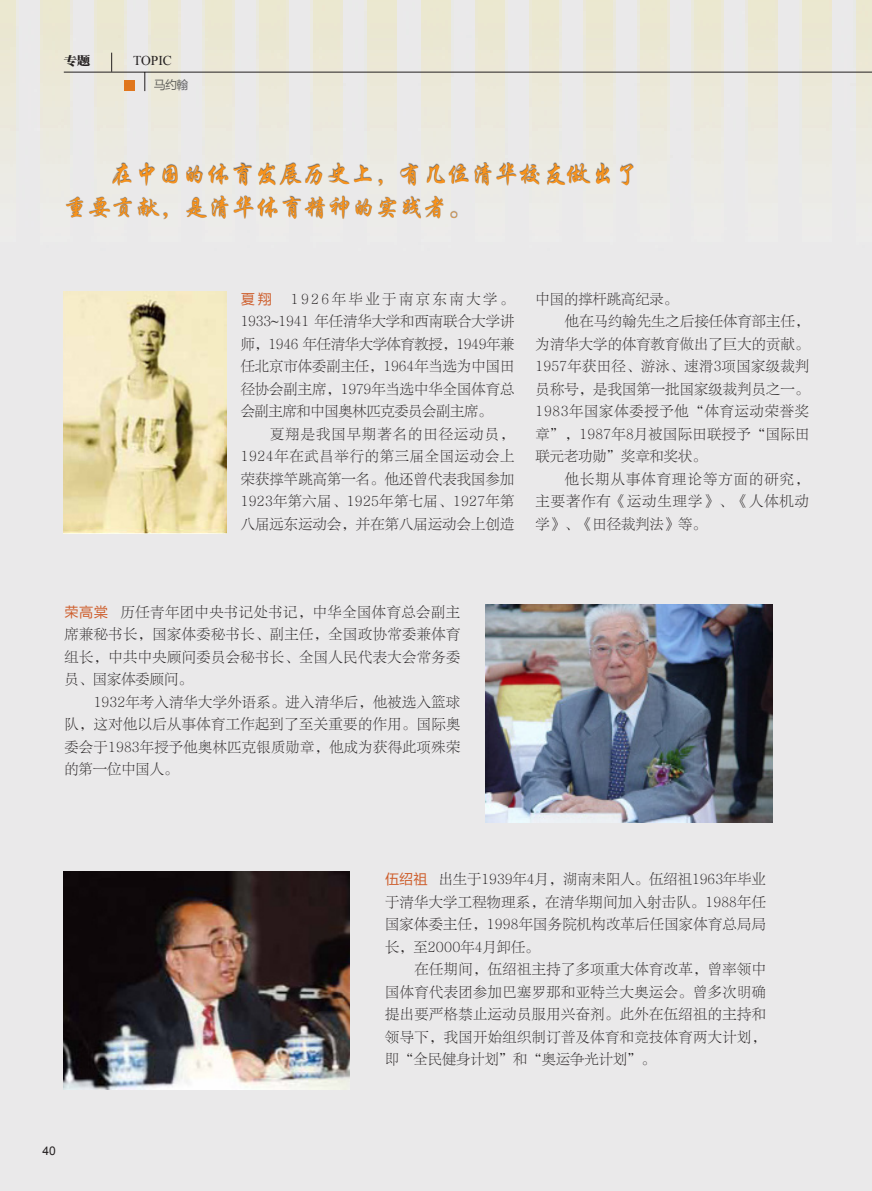
<style>
.page{position:relative;width:872px;height:1191px;background:#fff}
.page>*{position:absolute;margin:0;border:0;box-sizing:border-box;transform-origin:0 0}
.正文{font:24px/33px "FZXKJW GB1 0";color:#f7931d}
.正文-2{font:14.25px/22.5px "FZLTSK GBK1 0";letter-spacing:.025em;color:#231f20;text-align:justify}
.正文-3{font:14.25px "FZLTSK GBK1 0";color:#231f20}
.正文-4{font:14.25px "FZLTHJW GB1 0";color:#ce5e2c}
.t1{font:13.5px "Times New Roman";color:#231f20}
.t2{font:12px "FZLTHJW GB1 0";color:#6a6b6e}
.t3{font:12px "FZCSJW GB1 0";color:#231f20;scale:1.1 1}
.t4{font:12px "Arial";color:#231f20}
.s1{font-family:"FZLTHJW GB1 0";color:#ce5e2c}
</style>
<div class="page">
<img style="left:0;top:0;width:872px;height:1191px">
<hr style="left:64px;top:72px;width:808px;height:1px;background:#231f20">
<svg style="left:111px;top:53px;width:1px;height:19px"></svg>
<div style="left:124px;top:80px;width:11px;height:11px;background:#e0761d"></div>
<svg style="left:144px;top:73px;width:1px;height:18px"></svg>
<img style="left:64px;top:291px;width:163px;height:242px">
<img style="left:486px;top:604px;width:286px;height:218px">
<img style="left:64px;top:872px;width:285px;height:217px">
<div style="left:66px;top:162px;width:568px;height:57px;background:#231f20;opacity:.75"></div>
<p class="t3" style="left:64px;top:54px;width:25px">专题</p>
<p class="t1" style="left:133px;top:51px;width:40px">TOPIC</p>
<p class="t2" style="left:154px;top:78px;width:36px">马约翰</p>
<p class="正文" style="left:64px;top:159px;width:576px;text-indent:47px">在中国的体育发展历史上，有几位清华校友做出了重要贡献，是清华体育精神的实践者。</p>
<p class="正文-2" style="left:241px;top:288px;width:275px;text-indent:50px">1926年毕业于南京东南大学。1933~1941 年任清华大学和西南联合大学讲师，1946 年任清华大学体育教授，1949年兼任北京市体委副主任，1964年当选为中国田径协会副主席，1979年当选中华全国体育总会副主席和中国奥林匹克委员会副主席。</p>
<p class="正文-2" style="left:241px;top:423px;width:275px;text-indent:29px">夏翔是我国早期著名的田径运动员，1924年在武昌举行的第三届全国运动会上荣获撑竿跳高第一名。他还曾代表我国参加1923年第六届、1925年第七届、1927年第八届远东运动会，并在第八届运动会上创造</p>
<p class="正文-4" style="left:241px;top:291px;width:33px">夏翔</p>
<p class="正文-3" style="left:535px;top:291px;width:144px">中国的撑杆跳高纪录。</p>
<p class="正文-2" style="left:535px;top:310px;width:275px;text-indent:29px">他在马约翰先生之后接任体育部主任，为清华大学的体育教育做出了巨大的贡献。1957年获田径、游泳、速滑3项国家级裁判员称号，是我国第一批国家级裁判员之一。1983年国家体委授予他“体育运动荣誉奖章”，1987年8月被国际田联授予“国际田联元老功勋”奖章和奖状。</p>
<p class="正文-2" style="left:535px;top:468px;width:275px;text-indent:29px">他长期从事体育理论等方面的研究，主要著作有《运动生理学》、《人体机动学》、《田径裁判法》等。</p>
<p class="正文-2" style="left:64px;top:601px;width:397px"><span class="s1">荣高棠</span> 历任青年团中央书记处书记，中华全国体育总会副主席兼秘书长，国家体委秘书长、副主任，全国政协常委兼体育组长，中共中央顾问委员会秘书长、全国人民代表大会常务委员、国家体委顾问。</p>
<p class="正文-2" style="left:64px;top:691px;width:397px;text-indent:29px">1932年考入清华大学外语系。进入清华后，他被选入篮球队，这对他以后从事体育工作起到了至关重要的作用。国际奥委会于1983年授予他奥林匹克银质勋章，他成为获得此项殊荣的第一位中国人。</p>
<p class="t4" style="left:43px;top:1142px;width:15px">40</p>
<p class="正文-2" style="left:385px;top:868px;width:382px"><span class="s1">伍绍祖</span> 出生于1939年4月，湖南耒阳人。伍绍祖1963年毕业于清华大学工程物理系，在清华期间加入射击队。1988年任国家体委主任，1998年国务院机构改革后任国家体育总局局长，至2000年4月卸任。</p>
<p class="正文-2" style="left:385px;top:958px;width:382px;text-indent:29px">在任期间，伍绍祖主持了多项重大体育改革，曾率领中国体育代表团参加巴塞罗那和亚特兰大奥运会。曾多次明确提出要严格禁止运动员服用兴奋剂。此外在伍绍祖的主持和领导下，我国开始组织制订普及体育和竞技体育两大计划，即“全民健身计划”和“奥运争光计划”。</p>
</div>
